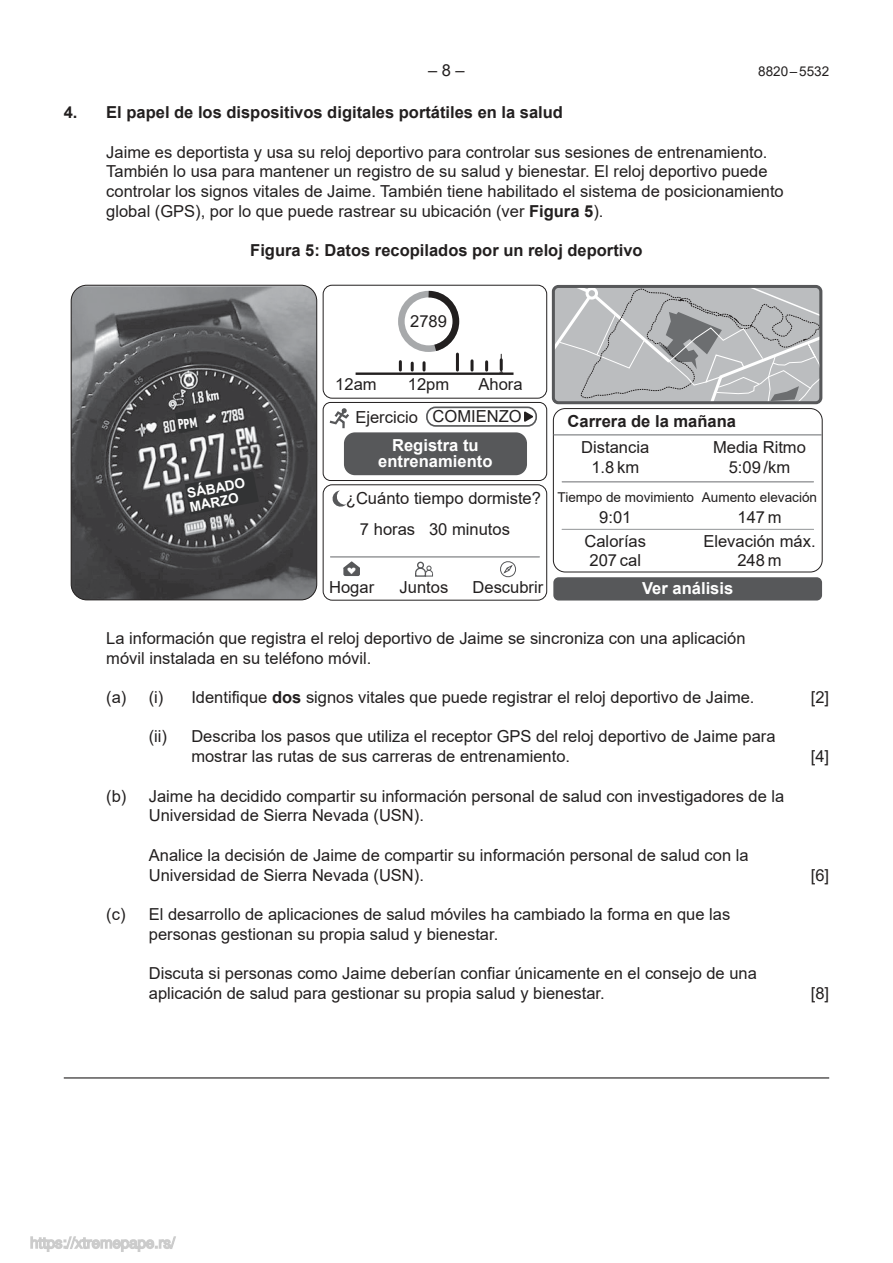
<style>
.page{position:relative;width:893px;height:1263px;background:#fff}
.page>*{position:absolute;margin:0;border:0;box-sizing:border-box;transform-origin:0 0}
.t1{font:16.5px/19.8px "Arial";color:#221f1f}
.t2{font:700 16.5px "Arial";color:#221f1f}
.t3{font:700 16.5px/16.5px "Arial";color:#fff;text-align:center}
.t4{font:700 13.65px/13.6px "Arial";color:#fff}
.t5{font:13.5px "Arial";color:#221f1f}
.s1{font-weight:700}
</style>
<div class="page">
<hr style="left:64px;top:1077px;width:765px;height:1px;background:#221f1f">
<div style="left:323px;top:285px;width:224px;height:114px;border:1px solid #221f1f;border-radius:9px"></div>
<div style="left:323px;top:402px;width:224px;height:79px;border:1px solid #221f1f;border-radius:7px"></div>
<div style="left:323px;top:484px;width:224px;height:116px;border:1px solid #221f1f;border-radius:9px"></div>
<div style="left:553px;top:408px;width:270px;height:164px;border:1px solid #221f1f;border-radius:12px"></div>
<img style="left:71px;top:287px;width:246px;height:313px">
<div style="left:71px;top:285px;width:246px;height:315px;border:1px solid #221f1f;border-radius:16px"></div>
<svg style="left:398px;top:290px;width:62px;height:66px"></svg>
<svg style="left:329px;top:408px;width:20px;height:21px"></svg>
<svg style="left:332px;top:490px;width:14px;height:17px"></svg>
<div style="left:344px;top:432px;width:183px;height:43px;background:#57585a;border-radius:11px"></div>
<div style="left:553px;top:577px;width:269px;height:23px;background:#57585a;border-radius:5px"></div>
<div style="left:415px;top:572px;width:11px;height:5px;border:1px solid #57585a"></div>
<div style="left:417px;top:562px;width:7px;height:7px;border:1px solid #57585a;border-radius:50%"></div>
<svg style="left:415px;top:566px;width:18px;height:10px"></svg>
<svg style="left:500px;top:561px;width:16px;height:16px"></svg>
<svg style="left:524px;top:411px;width:9px;height:11px"></svg>
<svg style="left:551px;top:284px;width:272px;height:121px;background:#b8b9bb"></svg>
<div style="left:552px;top:285px;width:270px;height:119px;border:3px solid #57585a;border-radius:5px"></div>
<svg style="left:185px;top:471px;width:74px;height:44px;background:#3c3c3e"></svg>
<hr style="left:356px;top:372px;width:157px;height:3px;background:#221f1f">
<svg style="left:399px;top:362px;width:3px;height:8px"></svg>
<svg style="left:411px;top:363px;width:3px;height:7px"></svg>
<svg style="left:423px;top:363px;width:3px;height:7px"></svg>
<hr style="left:456px;top:354px;width:3px;height:16px;background:#221f1f">
<svg style="left:470px;top:361px;width:4px;height:9px"></svg>
<svg style="left:485px;top:362px;width:3px;height:8px"></svg>
<svg style="left:500px;top:354px;width:3px;height:19px"></svg>
<hr style="left:330px;top:556px;width:210px;height:1px;background:#a7a9ab">
<hr style="left:562px;top:481px;width:252px;height:1px;background:#a7a9ab">
<hr style="left:554px;top:434px;width:268px;height:1px;background:#a7a9ab">
<hr style="left:562px;top:529px;width:252px;height:1px;background:#a7a9ab">
<div style="left:426px;top:406px;width:111px;height:21px;border:2px solid #57585a;border-radius:9px"></div>
<svg style="left:30px;top:1236px;width:146px;height:16px"></svg>
<svg style="left:343px;top:561px;width:17px;height:15px"></svg>
<svg style="left:175px;top:409px;width:24px;height:24px"></svg>
<p class="t1" style="left:428px;top:62px;width:38px">– 8 –</p>
<p class="t5" style="left:758px;top:66px;width:72px">8820 – 5532</p>
<p class="t2" style="left:64px;top:106px;width:501px">4. El papel de los dispositivos digitales portátiles en la salud</p>
<p class="t1" style="left:106px;top:143px;width:679px">Jaime es deportista y usa su reloj deportivo para controlar sus sesiones de entrenamiento.<br>También lo usa para mantener un registro de su salud y bienestar. El reloj deportivo puede controlar los signos vitales de Jaime. También tiene habilitado el sistema de posicionamiento global (GPS), por lo que puede rastrear su ubicación (ver <span class="s1">Figura 5</span>).</p>
<p class="t2" style="left:250px;top:244px;width:394px">Figura 5: Datos recopilados por un reloj deportivo</p>
<p class="t4" style="left:186px;top:488px;width:60px;rotate:-11deg">S£ BADO<br>MARZO</p>
<p class="t1" style="left:410px;top:313px;width:38px">2789</p>
<p class="t1" style="left:335px;top:376px;width:43px">12am</p>
<p class="t1" style="left:408px;top:376px;width:43px">12pm</p>
<p class="t1" style="left:478px;top:376px;width:46px">Ahora</p>
<p class="t1" style="left:355px;top:408px;width:64px">Ejercicio</p>
<p class="t2" style="left:568px;top:415px;width:170px">Carrera de la maÒana</p>
<p class="t1" style="left:591px;top:459px;width:49px">1.8 km</p>
<p class="t1" style="left:599px;top:508px;width:34px">9:01</p>
<p class="t1" style="left:433px;top:408px;width:91px">COMIENZO</p>
<p class="t3" style="left:378px;top:438px;width:116px">Registra tu entrenamiento</p>
<p class="t1" style="left:346px;top:490px;width:197px">øCu·nto tiempo dormiste?</p>
<p class="t1" style="left:713px;top:439px;width:94px">Media Ritmo</p>
<p class="t1" style="left:581px;top:439px;width:70px">Distancia</p>
<p class="t1" style="left:729px;top:459px;width:63px">5:09 /km</p>
<p class="t5" style="left:702px;top:492px;width:117px">Aumento elevaciÛn</p>
<p class="t5" style="left:558px;top:492px;width:138px">Tiempo de movimiento</p>
<p class="t1" style="left:737px;top:508px;width:46px">147 m</p>
<p class="t1" style="left:360px;top:520px;width:152px">7 horas 30 minutos</p>
<p class="t1" style="left:584px;top:533px;width:63px">CalorÌas</p>
<p class="t1" style="left:703px;top:533px;width:114px">ElevaciÛn m·x.</p>
<p class="t3" style="left:642px;top:581px;width:93px">Ver an·lisis</p>
<p class="t1" style="left:590px;top:552px;width:53px">207 cal</p>
<p class="t1" style="left:737px;top:552px;width:46px">248 m</p>
<p class="t1" style="left:329px;top:579px;width:47px">Hogar</p>
<p class="t1" style="left:400px;top:579px;width:50px">Juntos</p>
<p class="t1" style="left:472px;top:579px;width:72px">Descubrir</p>
<p class="t1" style="left:106px;top:630px;width:641px">La información que registra el reloj deportivo de Jaime se sincroniza con una aplicación móvil instalada en su teléfono móvil.</p>
<p class="t1" style="left:106px;top:689px;width:59px">(a) (i)</p>
<p class="t1" style="left:191px;top:689px;width:565px">Identifique <span class="s1">dos</span> signos vitales que puede registrar el reloj deportivo de Jaime.</p>
<p class="t1" style="left:811px;top:689px;width:20px">[2]</p>
<p class="t1" style="left:149px;top:728px;width:20px">(ii)</p>
<p class="t1" style="left:191px;top:728px;width:586px">Describa los pasos que utiliza el receptor GPS del reloj deportivo de Jaime para mostrar las rutas de sus carreras de entrenamiento.</p>
<p class="t1" style="left:811px;top:748px;width:20px">[4]</p>
<p class="t1" style="left:149px;top:787px;width:637px;text-indent:-43px">(b) Jaime ha decidido compartir su información personal de salud con investigadores de la<br>Universidad de Sierra Nevada (USN).</p>
<p class="t1" style="left:149px;top:846px;width:601px">Analice la decisión de Jaime de compartir su información personal de salud con la<br>Universidad de Sierra Nevada (USN).</p>
<p class="t1" style="left:149px;top:906px;width:583px;text-indent:-43px">(c) El desarrollo de aplicaciones de salud móviles ha cambiado la forma en que las personas gestionan su propia salud y bienestar.</p>
<p class="t1" style="left:149px;top:965px;width:610px">Discuta si personas como Jaime deberían confiar únicamente en el consejo de una aplicación de salud para gestionar su propia salud y bienestar.</p>
<p class="t1" style="left:811px;top:866px;width:20px">[6]</p>
<p class="t1" style="left:811px;top:985px;width:20px">[8]</p>
</div>
